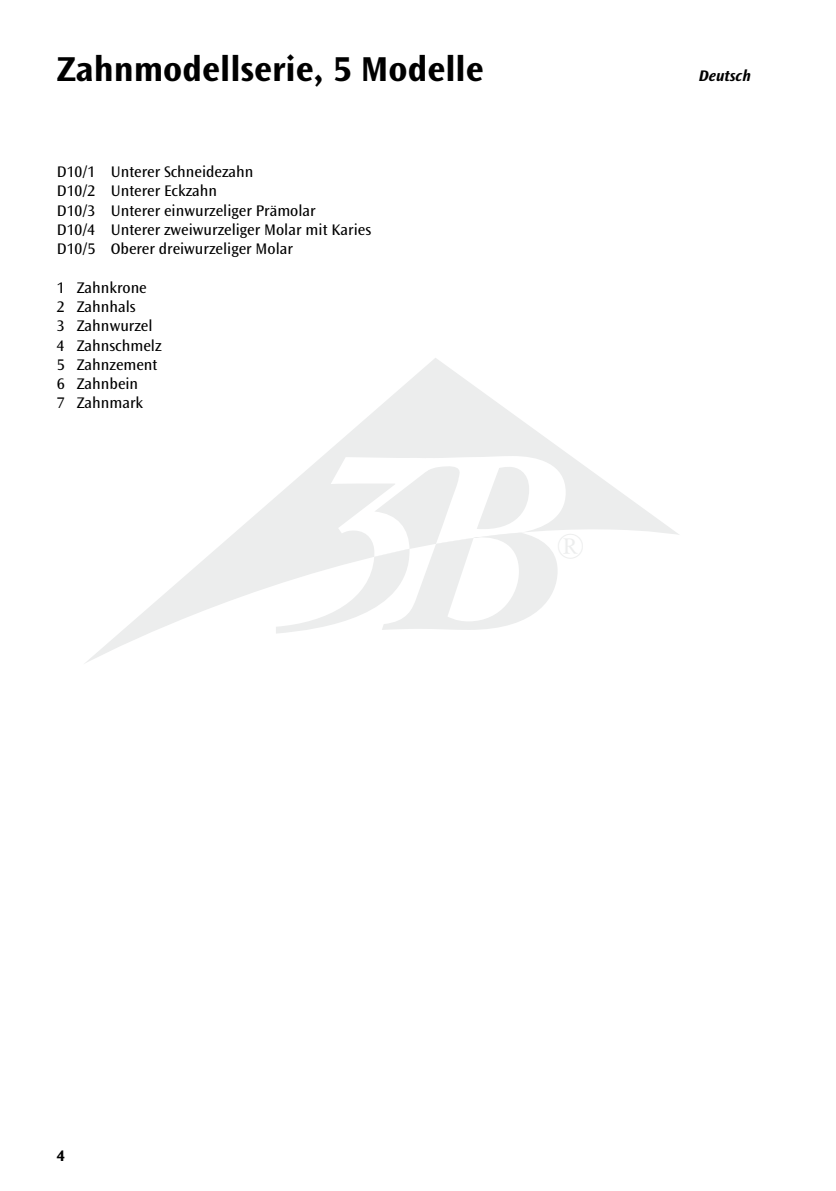
<style>
.page{position:relative;width:836px;height:1191px;background:#fff}
.page>*{position:absolute;margin:0;border:0;box-sizing:border-box;transform-origin:0 0}
.t1{font:700 36px "Ocean Sans Std";color:#000}
.t2{font:16px/19.2px "Ocean Sans Std";color:#000}
.t3{font:italic 700 16px "Ocean Sans Std";color:#000}
.t4{font:700 16px "Ocean Sans Std";color:#000}
</style>
<div class="page">
<svg style="left:85px;top:358px;width:594px;height:305px"></svg>
<svg style="left:276px;top:456px;width:289px;height:177px"></svg>
<h1 class="t1" style="left:57px;top:49px;width:428px">Zahnmodellserie, 5 Modelle</h1>
<p class="t2" style="left:57px;top:162px;width:315px">D10/1 Unterer Schneidezahn<br>D10/2 Unterer Eckzahn<br>D10/3 Unterer einwurzeliger Prämolar<br>D10/4 Unterer zweiwurzeliger Molar mit Karies D10/5 Oberer dreiwurzeliger Molar</p>
<p class="t2" style="left:57px;top:278px;width:106px">1 Zahnkrone<br>2 Zahnhals<br>3 Zahnwurzel<br>4 Zahnschmelz<br>5 Zahnzement<br>6 Zahnbein<br>7 Zahnmark</p>
<p class="t3" style="left:698px;top:66px;width:53px">Deutsch</p>
<p class="t4" style="left:57px;top:1146px;width:10px">4</p>
</div>
